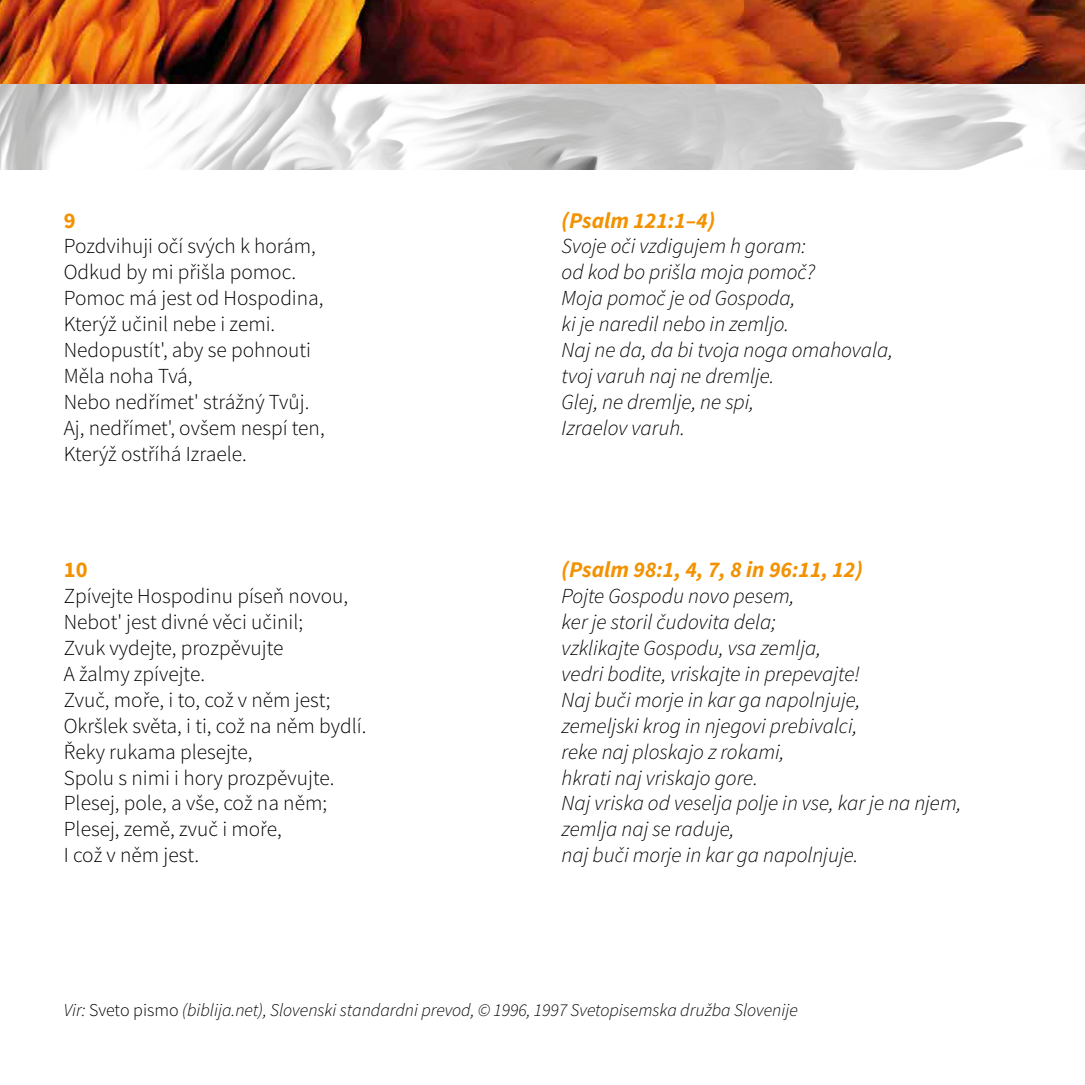
<style>
.page{position:relative;width:1085px;height:1085px;background:#fff}
.page>*{position:absolute;margin:0;border:0;box-sizing:border-box;transform-origin:0 0}
.t1{font:italic 700 22.5px "Source Sans Pro";color:#f39200}
.t2{font:700 22.5px "Source Sans Pro";color:#f39200}
.t3{font:italic 300 21.38px/25.9px "Source Sans Pro";color:#000}
.t4{font:300 21.38px/25.9px "Source Sans Pro";color:#000}
.t5{font:italic 300 18px "Source Sans Pro";color:#000}
.s1{font-style:normal}
</style>
<div class="page">
<img style="left:0;top:0;width:1084px;height:170px">
<p class="t2" style="left:64px;top:205px;width:13px">9</p>
<p class="t4" style="left:64px;top:233px;width:262px">Pozdvihuji očí svých k horám,<br>Odkud by mi přišla pomoc.<br>Pomoc má jest od Hospodina,<br>Kterýž učinil nebe i zemi.<br>Nedopustít', aby se pohnouti<br>Měla noha Tvá,<br>Nebo nedřímet' strážný Tvůj.<br>Aj, nedřímet', ovšem nespí ten,<br>Kterýž ostříhá Izraele.</p>
<p class="t2" style="left:64px;top:555px;width:25px">10</p>
<p class="t4" style="left:64px;top:583px;width:304px">Zpívejte Hospodinu píseň novou,<br>Nebot' jest divné věci učinil;<br>Zvuk vydejte, prozpěvujte<br>A žalmy zpívejte.<br>Zvuč, moře, i to, což v něm jest;<br>Okršlek světa, i ti, což na něm bydlí.<br>Řeky rukama plesejte,<br>Spolu s nimi i hory prozpěvujte.<br>Plesej, pole, a vše, což na něm;<br>Plesej, země, zvuč i moře,<br>I což v něm jest.</p>
<p class="t1" style="left:561px;top:206px;width:155px">(Psalm 121:1–4)</p>
<p class="t3" style="left:561px;top:233px;width:333px">Svoje oči vzdigujem h goram:<br>od kod bo prišla moja pomoč?<br>Moja pomoč je od Gospoda,<br>ki je naredil nebo in zemljo.<br>Naj ne da, da bi tvoja noga omahovala, tvoj varuh naj ne dremlje.<br>Glej, ne dremlje, ne spi,<br>Izraelov varuh.</p>
<p class="t1" style="left:561px;top:555px;width:303px">(Psalm 98:1, 4, 7, 8 in 96:11, 12)</p>
<p class="t3" style="left:561px;top:583px;width:401px">Pojte Gospodu novo pesem,<br>ker je storil čudovita dela;<br>vzklikajte Gospodu, vsa zemlja,<br>vedri bodite, vriskajte in prepevajte!<br>Naj buči morje in kar ga napolnjuje,<br>zemeljski krog in njegovi prebivalci,<br>reke naj ploskajo z rokami,<br>hkrati naj vriskajo gore.<br>Naj vriska od veselja polje in vse, kar je na njem, zemlja naj se raduje,<br>naj buči morje in kar ga napolnjuje.</p>
<p class="t5" style="left:64px;top:998px;width:735px">Vir: <span class="s1">Sveto pismo</span> (biblija.net), Slovenski standardni prevod, © 1996, 1997 Svetopisemska družba Slovenije</p>
</div>
